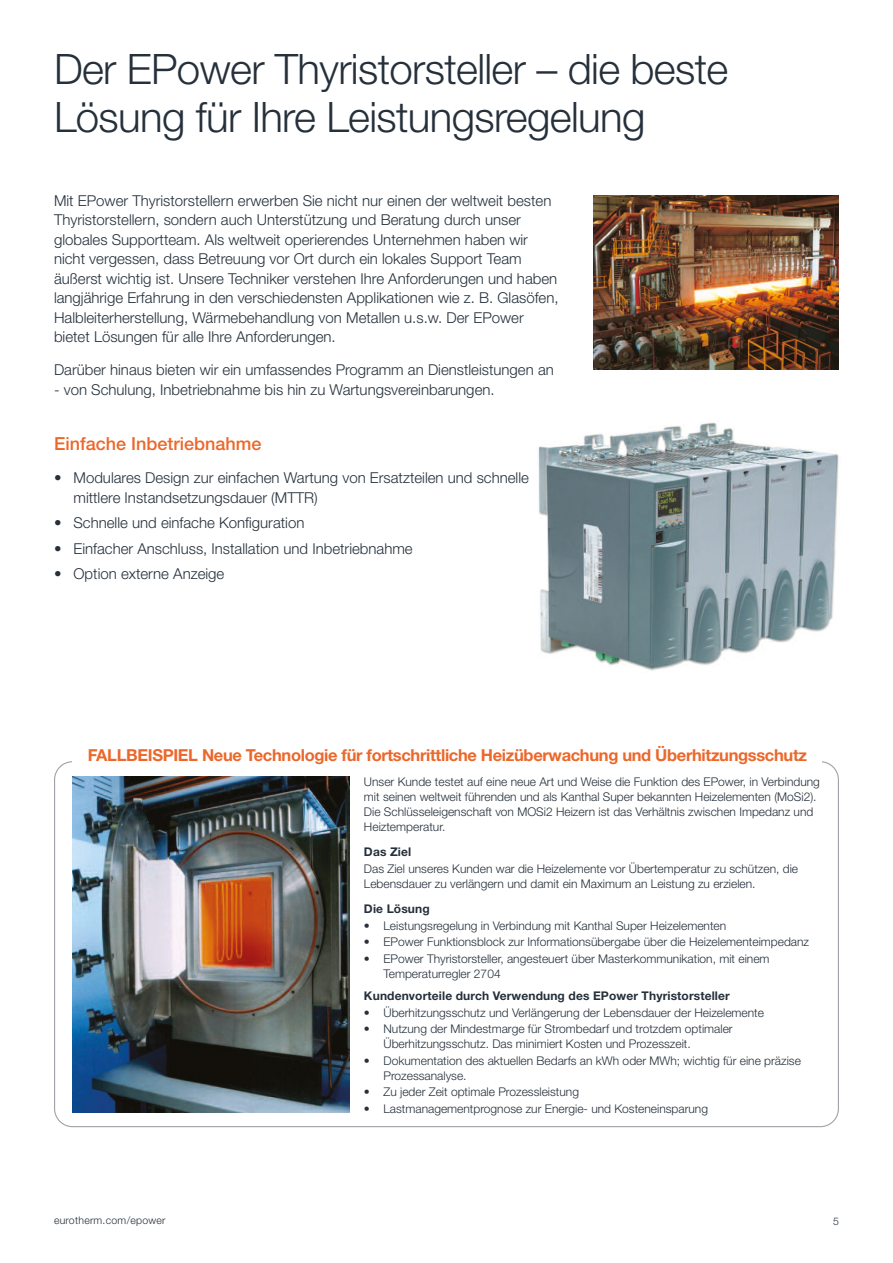
<style>
.page{position:relative;width:893px;height:1263px;background:#fff}
.page>*{position:absolute;margin:0;border:0;box-sizing:border-box;transform-origin:0 0}
.t1{font:300 42px/48px "Helvetica Neue LT Std";letter-spacing:-.015em;color:#25303b}
.t2{font:500 18px "Helvetica Neue LT Std";color:#ec672a}
.t3{font:700 16.5px "Helvetica Neue LT Std";letter-spacing:-.02em;color:#ec672a}
.t4{font:300 15px/19.5px "Helvetica Neue LT Std";color:#25303b}
.t5{font:300 12px/15px "Helvetica Neue LT Std";color:#25303b}
.t6{font:700 12px "Helvetica Neue LT Std";letter-spacing:.01em;color:#25303b}
.t7{font:300 10.5px "Helvetica Neue LT Std";letter-spacing:.025em;color:#25303b}
</style>
<div class="page">
<img style="left:593px;top:195px;width:246px;height:174px">
<img style="left:538px;top:422px;width:301px;height:249px">
<img style="left:72px;top:776px;width:278px;height:336px">
<h1 class="t1" style="left:54px;top:44px;width:676px">Der EPower Thyristorsteller – die beste<br>Lösung für Ihre Leistungsregelung</h1>
<p class="t4" style="left:54px;top:190px;width:506px">Mit EPower Thyristorstellern erwerben Sie nicht nur einen der weltweit besten Thyristorstellern, sondern auch Unterstützung und Beratung durch unser globales Supportteam. Als weltweit operierendes Unternehmen haben wir nicht vergessen, dass Betreuung vor Ort durch ein lokales Support Team äußerst wichtig ist. Unsere Techniker verstehen Ihre Anforderungen und haben langjährige Erfahrung in den verschiedensten Applikationen wie z. B. Glasöfen, Halbleiterherstellung, Wärmebehandlung von Metallen u.s.w. Der EPower bietet Lösungen für alle Ihre Anforderungen.</p>
<p class="t4" style="left:54px;top:360px;width:501px">Darüber hinaus bieten wir ein umfassendes Programm an Dienstleistungen an</p>
<p class="t4" style="left:54px;top:379px;width:442px">- von Schulung, Inbetriebnahme bis hin zu Wartungsvereinbarungen.</p>
<h2 class="t2" style="left:54px;top:433px;width:209px">Einfache Inbetriebnahme</h2>
<p class="t4" style="left:74px;top:468px;width:457px;text-indent:-20px">• Modulares Design zur einfachen Wartung von Ersatzteilen und schnelle mittlere Instandsetzungsdauer (MTTR)</p>
<p class="t4" style="left:54px;top:513px;width:252px">• Schnelle und einfache Konfiguration</p>
<p class="t4" style="left:54px;top:538px;width:360px">• Einfacher Anschluss, Installation und Inbetriebnahme</p>
<p class="t4" style="left:54px;top:564px;width:172px">• Option externe Anzeige</p>
<h3 class="t3" style="left:88px;top:745px;width:721px">FALLBEISPIEL Neue Technologie für fortschrittliche Heizüberwachung und Überhitzungsschutz</h3>
<p class="t5" style="left:364px;top:773px;width:457px">Unser Kunde testet auf eine neue Art und Weise die Funktion des EPower, in Verbindung mit seinen weltweit führenden und als Kanthal Super bekannten Heizelementen (MoSi2).<br>Die Schlüsseleigenschaft von MOSi2 Heizern ist das Verhältnis zwischen Impedanz und Heiztemperatur.</p>
<p class="t6" style="left:364px;top:844px;width:49px">Das Ziel</p>
<p class="t5" style="left:364px;top:860px;width:436px">Das Ziel unseres Kunden war die Heizelemente vor Übertemperatur zu schützen, die<br>Lebensdauer zu verlängern und damit ein Maximum an Leistung zu erzielen.</p>
<p class="t6" style="left:364px;top:901px;width:67px">Die Lösung</p>
<p class="t5" style="left:364px;top:917px;width:364px">• Leistungsregelung in Verbindung mit Kanthal Super Heizelementen</p>
<p class="t5" style="left:364px;top:934px;width:447px">• EPower Funktionsblock zur Informationsübergabe über die Heizelementeimpedanz</p>
<p class="t5" style="left:383px;top:950px;width:388px;text-indent:-20px">• EPower Thyristorsteller, angesteuert über Masterkommunikation, mit einem<br>Temperaturregler 2704</p>
<p class="t6" style="left:364px;top:988px;width:367px">Kundenvorteile durch Verwendung des EPower Thyristorsteller</p>
<p class="t5" style="left:364px;top:1004px;width:402px">• Überhitzungsschutz und Verlängerung der Lebensdauer der Heizelemente</p>
<p class="t5" style="left:383px;top:1021px;width:351px;text-indent:-20px">• Nutzung der Mindestmarge für Strombedarf und trotzdem optimaler<br>Überhitzungsschutz. Das minimiert Kosten und Prozesszeit.</p>
<p class="t5" style="left:383px;top:1052px;width:419px;text-indent:-20px">• Dokumentation des aktuellen Bedarfs an kWh oder MWh; wichtig für eine präzise<br>Prozessanalyse.</p>
<p class="t5" style="left:364px;top:1084px;width:217px">• Zu jeder Zeit optimale Prozessleistung</p>
<p class="t5" style="left:364px;top:1100px;width:346px">• Lastmanagementprognose zur Energie- und Kosteneinsparung</p>
<p class="t7" style="left:54px;top:1214px;width:113px">eurotherm.com/epower</p>
<p class="t7" style="left:833px;top:1215px;width:7px">5</p>
</div>
